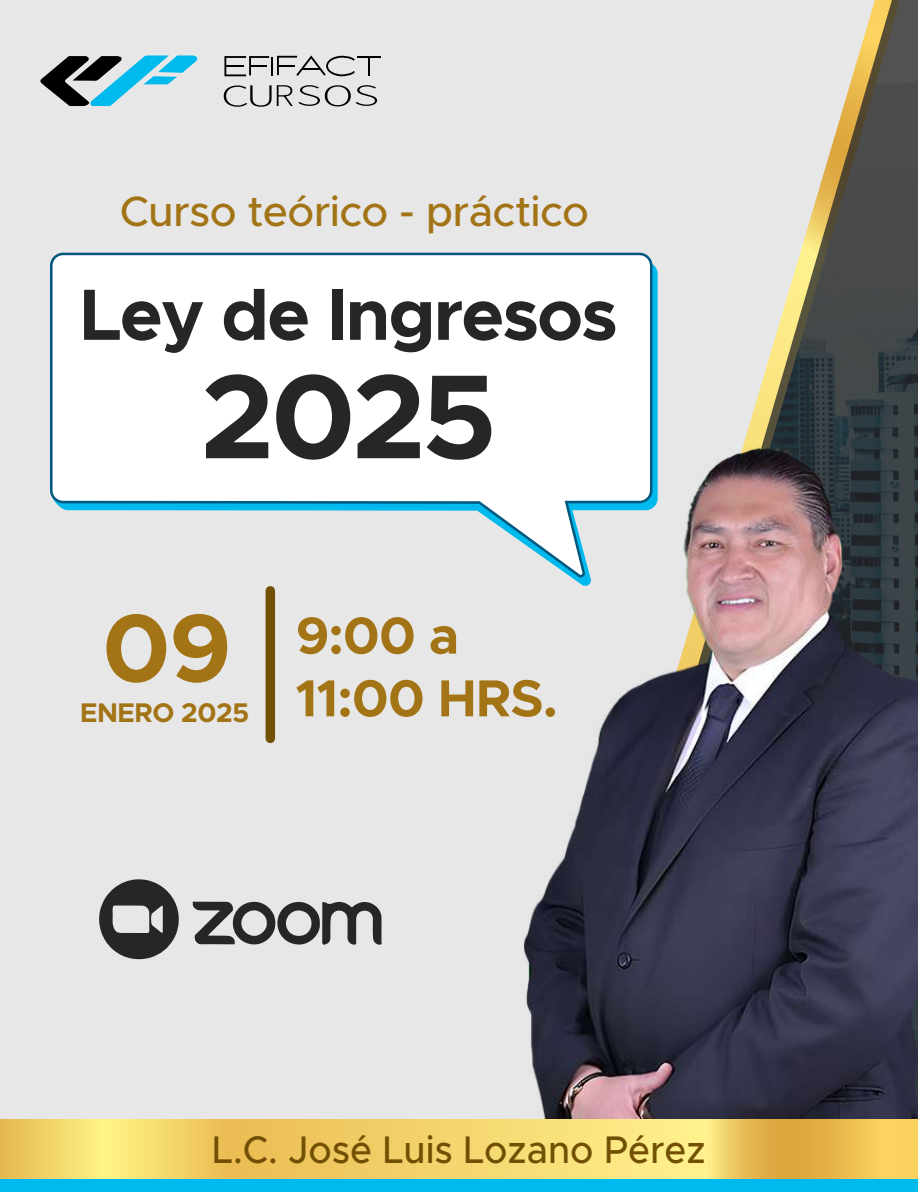
<style>
.page{position:relative;width:918px;height:1192px;background:#fff}
.page>*{position:absolute;margin:0;border:0;box-sizing:border-box;transform-origin:0 0}
.t1{font:700 120px "Metropolis";color:#262626}
.t2{font:700 96.75px "Metropolis";color:#a37416}
.t3{font:700 72.75px "Metropolis";letter-spacing:-.025em;color:#262626}
.t4{font:700 52.2px/62.7px "Metropolis";letter-spacing:-.015em;color:#a37416}
.t5{font:500 42.45px "Metropolis";letter-spacing:-.015em;color:#a37416}
.t6{font:500 38.7px "Metropolis";color:#725003;scale:.96 1}
.t7{font:700 27.15px "Metropolis";letter-spacing:-.015em;color:#a37416}
</style>
<div class="page">
<div style="left:0;top:0;width:918px;height:1158px;background:#e7e7e7"></div>
<svg style="left:758px;top:0;width:160px;height:396px"></svg>
<img style="left:524px;top:396px;width:394px;height:723px">
<svg style="left:99px;top:879px;width:80px;height:80px"></svg>
<svg style="left:192px;top:901px;width:190px;height:43px"></svg>
<svg style="left:40px;top:55px;width:158px;height:51px"></svg>
<svg style="left:224px;top:55px;width:131px;height:21px"></svg>
<hr style="left:357px;top:56px;width:24px;height:2px;background:#000">
<svg style="left:368px;top:58px;width:2px;height:17px"></svg>
<svg style="left:224px;top:85px;width:153px;height:22px"></svg>
<div style="left:0;top:1170px;width:918px;height:22px;background:#00b9ed"></div>
<svg style="left:0;top:1119px;width:918px;height:59px;background:#f2d168"></svg>
<div style="left:266px;top:591px;width:9px;height:147px;background:#725003"></div>
<svg style="left:266px;top:265px;width:392px;height:323px"></svg>
<svg style="left:50px;top:252px;width:604px;height:329px"></svg>
<p class="t5" style="left:120px;top:185px;width:471px">Curso teórico - práctico</p>
<h3 class="t3" style="left:80px;top:269px;width:540px">Ley de Ingresos</h3>
<h1 class="t1" style="left:201px;top:341px;width:297px">2025</h1>
<h2 class="t2" style="left:102px;top:587px;width:131px">09</h2>
<p class="t7" style="left:80px;top:695px;width:170px">ENERO 2025</p>
<h3 class="t4" style="left:296px;top:604px;width:264px">9:00 a<br>11:00 HRS.</h3>
<p class="t6" style="left:212px;top:1126px;width:516px">L.C. José Luis Lozano Pérez</p>
</div>
